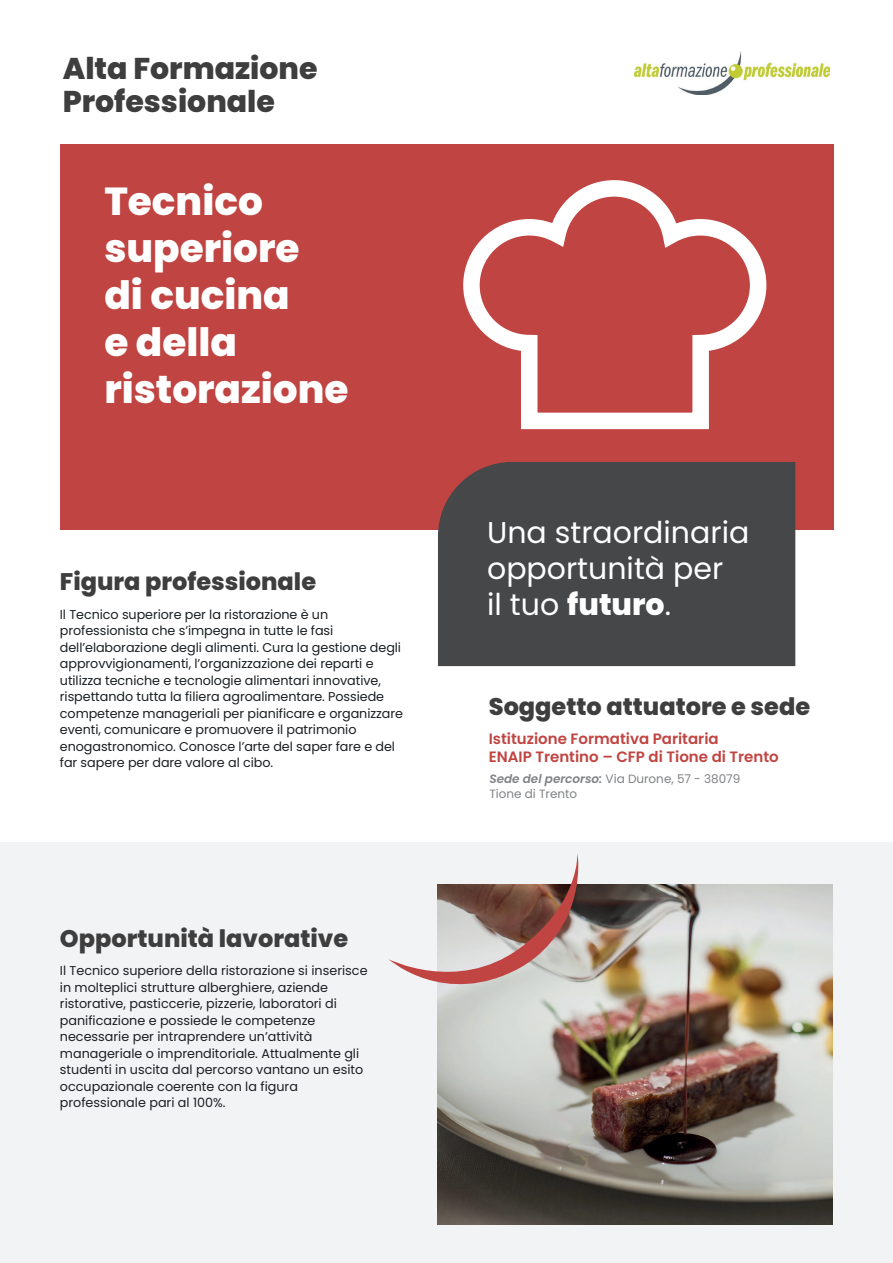
<style>
.page{position:relative;width:893px;height:1263px;background:#fff}
.page>*{position:absolute;margin:0;border:0;box-sizing:border-box;transform-origin:0 0}
.t1{font:800 39px/46.8px "Poppins";color:#fff}
.t2{font:30px/36px "Poppins";color:#fff}
.t3{font:800 30px/33px "Poppins";color:#3e3e3f}
.t4{font:800 24px "Poppins";color:#3e3e3f}
.t5{font:600 15px/18px "Poppins";color:#c04441}
.t6{font:12.75px/16.5px "Poppins";letter-spacing:-.005em;color:#1b1f22}
.t7{font:12px/14.4px "Poppins";color:#808285}
.s1{font-weight:800}
.s2{font-weight:600;font-style:italic}
</style>
<div class="page">
<div style="left:0;top:842px;width:893px;height:421px;background:#f2f3f4"></div>
<div style="left:60px;top:144px;width:773px;height:386px;background:#c04441"></div>
<img style="left:635px;top:51px;width:194px;height:43px">
<svg style="left:463px;top:180px;width:304px;height:250px"></svg>
<div style="left:438px;top:462px;width:357px;height:204px;background:#464748"></div>
<img style="left:438px;top:884px;width:394px;height:341px">
<svg style="left:389px;top:853px;width:195px;height:156px"></svg>
<h2 class="t3" style="left:63px;top:52px;width:256px">Alta Formazione<br>Professionale</h2>
<h1 class="t1" style="left:104px;top:179px;width:246px">Tecnico superiore<br>di cucina<br>e della ristorazione</h1>
<h3 class="t4" style="left:60px;top:568px;width:258px">Figura professionale</h3>
<p class="t6" style="left:60px;top:606px;width:345px">Il Tecnico superiore per la ristorazione è un professionista che s’impegna in tutte le fasi dell’elaborazione degli alimenti. Cura la gestione degli approvvigionamenti, l’organizzazione dei reparti e utilizza tecniche e tecnologie alimentari innovative, rispettando tutta la filiera agroalimentare. Possiede competenze manageriali per pianificare e organizzare eventi, comunicare e promuovere il patrimonio enogastronomico. Conosce l’arte del saper fare e del far sapere per dare valore al cibo.</p>
<h3 class="t4" style="left:60px;top:925px;width:290px">Opportunità lavorative</h3>
<p class="t6" style="left:60px;top:963px;width:309px">Il Tecnico superiore della ristorazione si inserisce in molteplici strutture alberghiere, aziende ristorative, pasticcerie, pizzerie, laboratori di panificazione e possiede le competenze necessarie per intraprendere un’attività manageriale o imprenditoriale. Attualmente gli studenti in uscita dal percorso vantano un esito occupazionale coerente con la figura professionale pari al 100%.</p>
<h2 class="t2" style="left:487px;top:515px;width:264px">Una straordinaria opportunità per<br>il tuo <span class="s1">futuro</span>.</h2>
<h3 class="t4" style="left:489px;top:692px;width:323px">Soggetto attuatore e sede</h3>
<p class="t5" style="left:489px;top:729px;width:292px">Istituzione Formativa Paritaria<br>ENAIP Trentino – CFP di Tione di Trento</p>
<p class="t7" style="left:489px;top:772px;width:253px"><span class="s2">Sede del percorso:</span> Via Durone, 57 - 38079<br>Tione di Trento</p>
</div>
